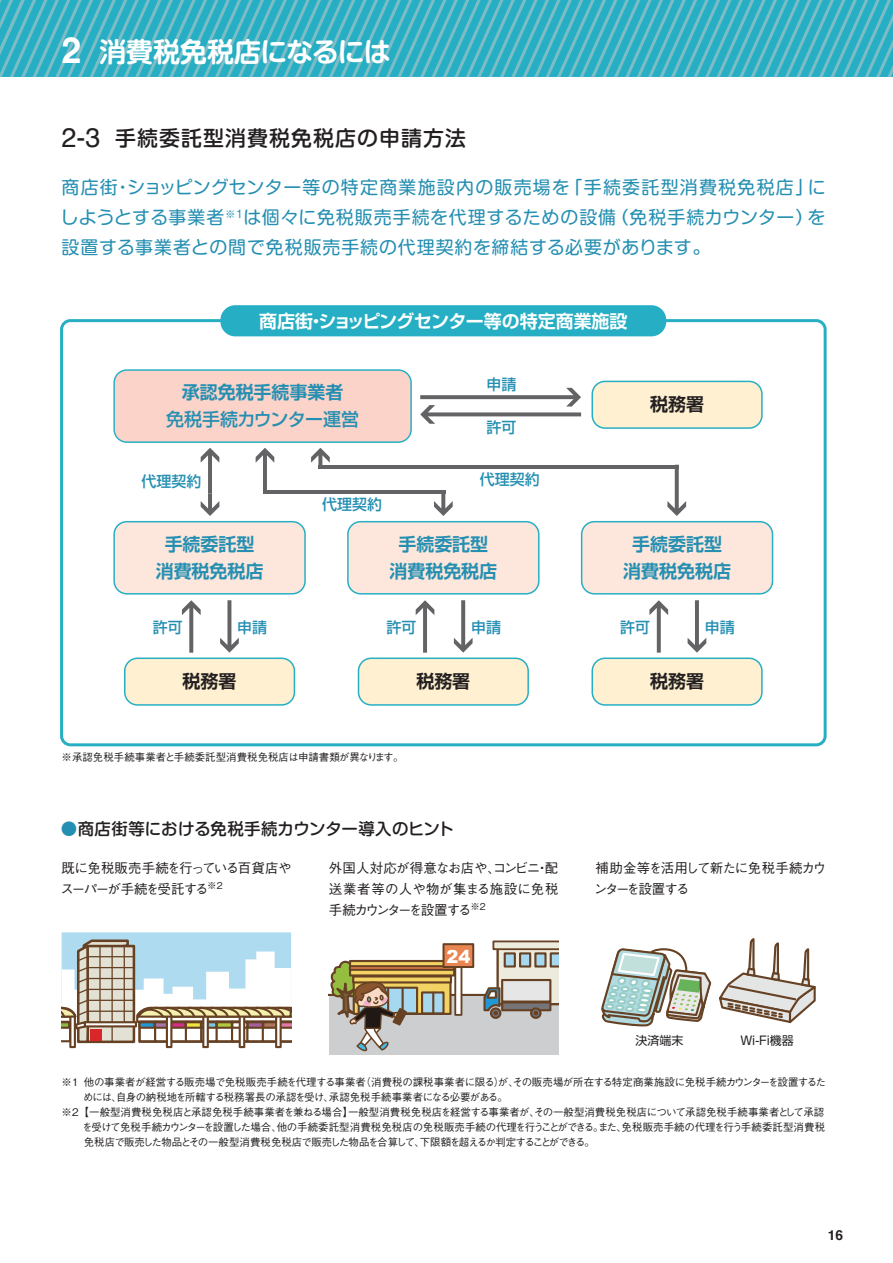
<style>
.page{position:relative;width:893px;height:1263px;background:#fff}
.page>*{position:absolute;margin:0;border:0;box-sizing:border-box;transform-origin:0 0}
.t1{font:700 35.85px "Helvetica";color:#fff}
.t2{font:700 27px "Shin M Go Pro De";letter-spacing:-.01em;color:#fff}
.t3{font:27px "Helvetica";color:#231f20}
.t4{font:500 21px "Shin M Go Pro";letter-spacing:.05em;color:#231f20}
.t5{font:18px/30px "Shin M Go Pro";letter-spacing:.05em;color:#258fb2}
.t6{font:700 18px/27px "Shin Go Pro De";color:#258fb2;text-align:center}
.t7{font:18px "Shin M Go Pro";letter-spacing:.07em;color:#258fb2}
.t8{font:700 18px "Shin Go Pro De";color:#fff}
.t9{font:700 18px "Shin Go Pro De";color:#231f20}
.t10{font:500 18px "Shin Go Pro";letter-spacing:-.015em;color:#258fb2}
.t11{font:18px "Shin M Go Pro";letter-spacing:.02em;color:#258fb2}
.t12{font:900 18px "Arial";color:#fff}
.t13{font:500 16.5px "Shin M Go Pro";letter-spacing:-.005em;color:#231f20}
.t14{font:500 15px "Shin Go Pro";color:#258fb2}
.t15{font:700 13.8px "Helvetica";color:#231f20}
.t16{font:500 13.5px/21px "Gothic BBB Pro";letter-spacing:-.07em;color:#231f20}
.t17{font:500 13.5px "Gothic BBB Pro";letter-spacing:-.05em;color:#231f20}
.t18{font:500 13.5px/21px "Gothic BBB Pro";letter-spacing:.02em;color:#231f20}
.t19{font:500 13.5px "Gothic BBB Pro";letter-spacing:-.015em;color:#231f20}
.t20{font:500 13.5px "Gothic BBB Pro";letter-spacing:-.1em;color:#231f20}
.t21{font:500 13.5px "Gothic BBB Pro";letter-spacing:-.145em;color:#231f20}
.t22{font:700 13.5px "Helvetica";color:#231f20}
.t23{font:12px "Shin Go Pro";color:#231f20}
.t24{font:500 10.5px/15px "Gothic BBB Pro";color:#231f20}
.t25{font:500 10.5px/15px "Gothic BBB Pro";letter-spacing:-.025em;color:#231f20}
.t26{font:500 10.5px/15px "Gothic BBB Pro";letter-spacing:-.08em;color:#231f20}
.t27{font:10.5px "Shin M Go Pro";color:#258fb2}
.t28{font:500 9.45px "Gothic BBB Pro";color:#231f20}
.s1{color:#258fb2}
</style>
<div class="page">
<div style="left:60px;top:319px;width:767px;height:427px;border:3px solid #26afc4;border-radius:9px"></div>
<div style="left:220px;top:305px;width:446px;height:31px;background:#26afc4;border-radius:15px"></div>
<div style="left:114px;top:522px;width:191px;height:72px;background:#fde7dc;border-radius:13px"></div>
<div style="left:113px;top:521px;width:193px;height:73px;border:1px solid #26afc4;border-radius:13px"></div>
<div style="left:114px;top:370px;width:297px;height:72px;background:#fcd3c9;border-radius:13px"></div>
<div style="left:113px;top:369px;width:299px;height:74px;border:1px solid #26afc4;border-radius:13px"></div>
<div style="left:348px;top:522px;width:191px;height:72px;background:#fde7dc;border-radius:13px"></div>
<div style="left:347px;top:521px;width:192px;height:73px;border:1px solid #26afc4;border-radius:13px"></div>
<div style="left:582px;top:522px;width:190px;height:72px;background:#fde7dc;border-radius:13px"></div>
<div style="left:581px;top:521px;width:192px;height:73px;border:1px solid #26afc4;border-radius:13px"></div>
<svg style="left:420px;top:388px;width:161px;height:36px"></svg>
<svg style="left:201px;top:448px;width:18px;height:68px"></svg>
<svg style="left:434px;top:494px;width:19px;height:22px"></svg>
<svg style="left:256px;top:448px;width:18px;height:42px"></svg>
<div style="left:592px;top:658px;width:170px;height:47px;background:#fef0d0;border-radius:13px"></div>
<div style="left:591px;top:657px;width:172px;height:49px;border:1px solid #26afc4;border-radius:13px"></div>
<svg style="left:649px;top:600px;width:19px;height:53px"></svg>
<svg style="left:688px;top:600px;width:18px;height:53px"></svg>
<div style="left:592px;top:381px;width:170px;height:47px;background:#fef0d0;border-radius:13px"></div>
<div style="left:591px;top:381px;width:172px;height:48px;border:1px solid #26afc4;border-radius:13px"></div>
<div style="left:358px;top:658px;width:170px;height:47px;background:#fef0d0;border-radius:13px"></div>
<div style="left:358px;top:657px;width:171px;height:49px;border:1px solid #26afc4;border-radius:13px"></div>
<svg style="left:416px;top:600px;width:18px;height:53px"></svg>
<svg style="left:454px;top:600px;width:19px;height:53px"></svg>
<div style="left:125px;top:658px;width:169px;height:47px;background:#fef0d0;border-radius:13px"></div>
<div style="left:124px;top:657px;width:171px;height:49px;border:1px solid #26afc4;border-radius:13px"></div>
<svg style="left:182px;top:600px;width:19px;height:53px"></svg>
<svg style="left:220px;top:600px;width:19px;height:53px"></svg>
<svg style="left:329px;top:940px;width:229px;height:114px"></svg>
<svg style="left:601px;top:938px;width:215px;height:89px"></svg>
<div style="left:62px;top:932px;width:229px;height:73px;background:#aedbf0"></div>
<div style="left:166px;top:1014px;width:6px;height:34px;border:2px solid #664124"></div>
<div style="left:202px;top:1014px;width:7px;height:34px;border:2px solid #664124"></div>
<div style="left:239px;top:1014px;width:6px;height:34px;border:2px solid #664124"></div>
<div style="left:275px;top:1014px;width:7px;height:34px;border:2px solid #664124"></div>
<div style="left:69px;top:1014px;width:7px;height:34px;border:2px solid #664124"></div>
<svg style="left:62px;top:939px;width:229px;height:105px"></svg>
<div style="left:90px;top:1029px;width:12px;height:11px;background:#d92628"></div>
<hr style="left:263px;top:490px;width:182px;height:4px;background:#636366">
<svg style="left:667px;top:469px;width:19px;height:47px"></svg>
<svg style="left:311px;top:448px;width:19px;height:17px"></svg>
<hr style="left:318px;top:465px;width:361px;height:4px;background:#636366">
<svg style="left:0;top:0;width:893px;height:76px;background:#3fb2c4"></svg>
<h1 class="t1" style="left:62px;top:29px;width:21px">2</h1>
<h2 class="t2" style="left:99px;top:29px;width:293px">消費税免税店になるには</h2>
<h2 class="t3" style="left:62px;top:117px;width:40px">2-3</h2>
<h3 class="t4" style="left:115px;top:121px;width:352px">手続委託型消費税免税店の申請方法</h3>
<h3 class="t7" style="left:127px;top:172px;width:444px">ショッピングセンター等の特定商業施設内の販売場を</h3>
<h3 class="t5" style="left:62px;top:170px;width:58px">商店街</h3>
<h3 class="t7" style="left:565px;top:172px;width:250px">「手続委託型消費税免税店」</h3>
<h3 class="t5" style="left:114px;top:170px;width:19px">・</h3>
<h3 class="t5" style="left:808px;top:170px;width:19px">に</h3>
<h3 class="t11" style="left:611px;top:202px;width:204px">（免税手続カウンター）</h3>
<h3 class="t5" style="left:243px;top:200px;width:374px">は個々に免税販売手続を代理するための設備</h3>
<h3 class="t5" style="left:61px;top:200px;width:651px">しようとする事業者<br>設置する事業者との間で免税販売手続の代理契約を締結する必要があります。</h3>
<h3 class="t5" style="left:807px;top:200px;width:19px">を</h3>
<p class="t27" style="left:225px;top:205px;width:19px">※1</p>
<h3 class="t8" style="left:259px;top:306px;width:370px">商店街ショッピングセンター等の特定商業施設</h3>
<h3 class="t8" style="left:307px;top:306px;width:19px">・</h3>
<h3 class="t6" style="left:182px;top:377px;width:163px">承認免税手続事業者</h3>
<h3 class="t10" style="left:166px;top:405px;width:194px">免税手続カウンター運営</h3>
<h3 class="t14" style="left:142px;top:469px;width:61px">代理契約</h3>
<h3 class="t14" style="left:322px;top:492px;width:61px">代理契約</h3>
<h3 class="t14" style="left:486px;top:372px;width:31px">申請</h3>
<h3 class="t14" style="left:486px;top:415px;width:31px">許可</h3>
<h3 class="t14" style="left:480px;top:467px;width:61px">代理契約</h3>
<h3 class="t9" style="left:650px;top:389px;width:55px">税務署</h3>
<h3 class="t6" style="left:156px;top:529px;width:109px">手続委託型消費税免税店</h3>
<h3 class="t6" style="left:389px;top:529px;width:109px">手続委託型消費税免税店</h3>
<h3 class="t6" style="left:623px;top:529px;width:109px">手続委託型消費税免税店</h3>
<h3 class="t14" style="left:153px;top:614px;width:31px">許可</h3>
<h3 class="t14" style="left:237px;top:614px;width:31px">申請</h3>
<h3 class="t14" style="left:386px;top:614px;width:31px">許可</h3>
<h3 class="t14" style="left:471px;top:614px;width:31px">申請</h3>
<h3 class="t14" style="left:620px;top:614px;width:31px">許可</h3>
<h3 class="t14" style="left:705px;top:614px;width:31px">申請</h3>
<h3 class="t9" style="left:183px;top:666px;width:55px">税務署</h3>
<h3 class="t9" style="left:416px;top:666px;width:55px">税務署</h3>
<h3 class="t9" style="left:650px;top:666px;width:55px">税務署</h3>
<p class="t24" style="left:62px;top:748px;width:344px">※承認免税手続事業者と手続委託型消費税免税店は申請書類が異なります。</p>
<h3 class="t13" style="left:61px;top:815px;width:395px"><span class="s1">●</span>商店街等における免税手続カウンター導入のヒント</h3>
<p class="t17" style="left:62px;top:857px;width:231px">既に免税販売手続を行っている百貨店や</p>
<p class="t28" style="left:207px;top:878px;width:17px">※2</p>
<p class="t20" style="left:60px;top:878px;width:150px">スーパーが手続を受託する</p>
<p class="t19" style="left:329px;top:857px;width:231px">外国人対応が得意なお店やコンビニ配</p>
<p class="t17" style="left:536px;top:857px;width:15px">・</p>
<p class="t18" style="left:329px;top:855px;width:231px;text-indent:158px">、<br>送業者等の人や物が集まる施設に免税</p>
<p class="t28" style="left:470px;top:899px;width:17px">※2</p>
<p class="t21" style="left:329px;top:899px;width:144px">手続カウンターを設置する</p>
<h3 class="t12" style="left:446px;top:943px;width:25px">24</h3>
<p class="t16" style="left:594px;top:855px;width:234px">補助金等を活用して新たに免税手続カウンターを設置する</p>
<p class="t23" style="left:636px;top:1031px;width:49px">決済端末</p>
<p class="t23" style="left:740px;top:1031px;width:55px">Wi-Fi機器</p>
<p class="t25" style="left:361px;top:1073px;width:467px">（消費税の課税事業者に限るが） その販売場が所在する特定商業施設に免税手続カウンターを設置するた</p>
<p class="t24" style="left:508px;top:1073px;width:12px">、</p>
<p class="t25" style="left:83px;top:1073px;width:426px">他の事業者が経営する販売場で免税販売手続を代理する事業者<br>めには自身の納税地を所轄する税務署長の承認を受け承認免税手続事業者になる必要がある。</p>
<p class="t24" style="left:324px;top:1088px;width:12px">、</p>
<p class="t24" style="left:62px;top:1073px;width:19px">※1</p>
<p class="t24" style="left:62px;top:1103px;width:293px">※2【一般型消費税免税店と承認免税手続事業者を兼ねる場合】</p>
<p class="t24" style="left:112px;top:1088px;width:12px">、</p>
<p class="t24" style="left:348px;top:1103px;width:478px">一般型消費税免税店を経営する事業者がその一般型消費税免税店について承認免税手続事業者として承認</p>
<p class="t24" style="left:277px;top:1103px;width:550px;text-indent:253px">、<br>他の手続委託型消費税免税店の免税販売手続の代理を行うことができるまた免税販売手続の代理を行う手続委託型消費税</p>
<p class="t24" style="left:616px;top:1118px;width:12px">、</p>
<p class="t26" style="left:82px;top:1118px;width:514px">を受けて免税手続カウンターを設置した場合、<br>免税店で販売した物品とその一般型消費税免税店で販売した物品を合算して下限額を超えるか判定することができる。</p>
<p class="t24" style="left:415px;top:1133px;width:12px">、</p>
<p class="t24" style="left:593px;top:1118px;width:12px">。</p>
<p class="t22" style="left:825px;top:1225px;width:16px">15</p>
<h3 class="t15" style="left:828px;top:1226px;width:17px">16</h3>
</div>
